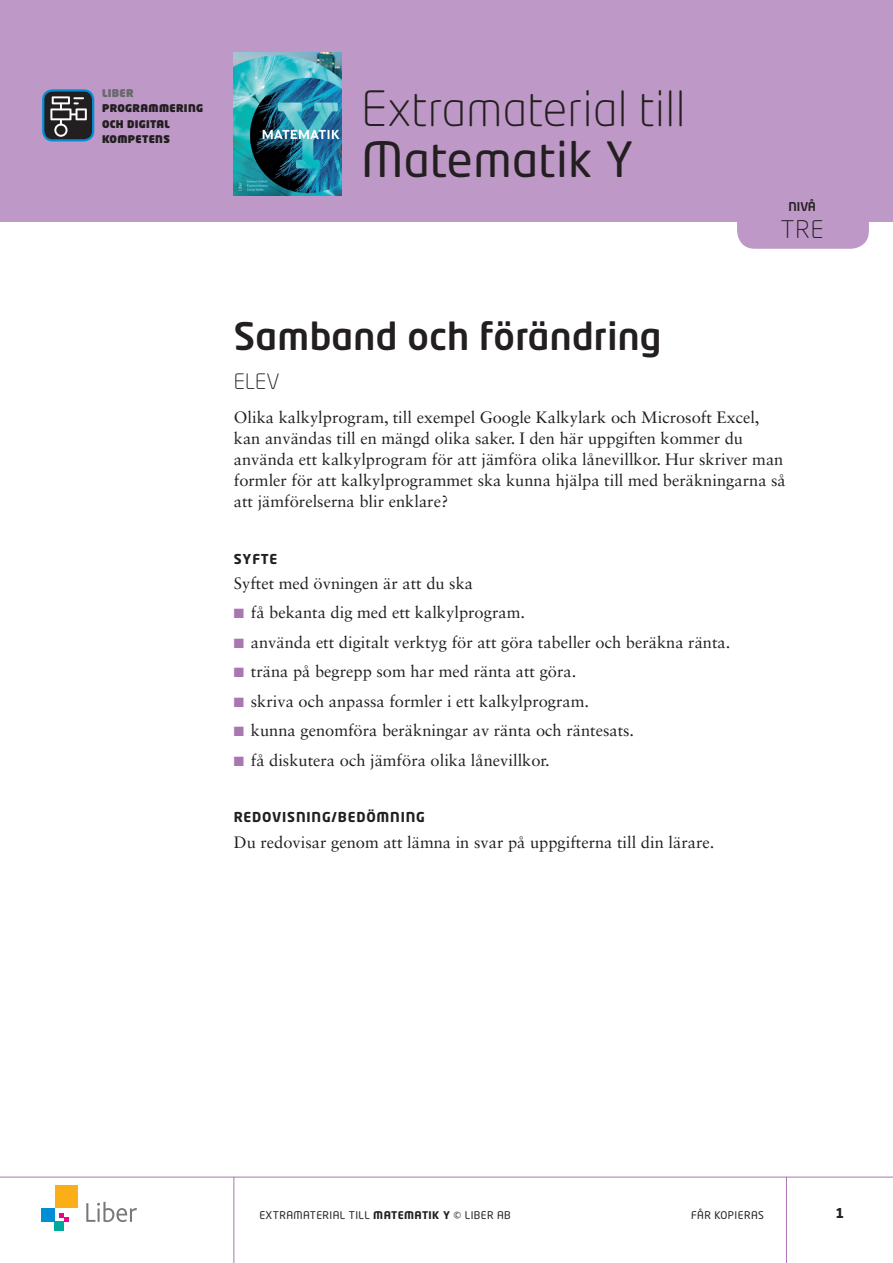
<style>
.page{position:relative;width:893px;height:1263px;background:#fff}
.page>*{position:absolute;margin:0;border:0;box-sizing:border-box;transform-origin:0 0}
.t1{font:300 48px "Neo Tech Std";letter-spacing:.01em;color:#231f20}
.t2{font:48px "Neo Tech Std";letter-spacing:.01em;color:#231f20}
.t3{font:500 37.5px "Neo Tech Std";letter-spacing:.01em;color:#231f20}
.t4{font:300 24px "Neo Tech Std";color:#231f20}
.t5{font:300 21px "Neo Tech Std";color:#231f20}
.t6{font:16.5px/21px "Sabon LT Std";color:#231f20}
.t7{font:700 13.5px "Neo Tech Std";letter-spacing:.06em;color:#231f20}
.t8{font:500 12px "Neo Tech Std";color:#231f20}
.t9{font:10.5px "Neo Tech Std";letter-spacing:.04em;color:#231f20}
.t10{font:900 10.5px/15.1px "Neo Tech Std";letter-spacing:.03em;color:#231f20}
.t11{font:900 10.5px "Neo Tech Std";letter-spacing:.03em;color:#69696c}
.s1{color:#a976b2}
.s2{font-weight:700}
</style>
<div class="page">
<hr style="left:0;top:1177px;width:893px;height:1px;background:#a976b2">
<hr style="left:233px;top:1177px;width:1px;height:86px;background:#a976b2">
<hr style="left:786px;top:1177px;width:1px;height:86px;background:#a976b2">
<div style="left:55px;top:1222px;width:9px;height:9px;background:#00a99d"></div>
<div style="left:41px;top:1208px;width:14px;height:14px;background:#008fd5"></div>
<div style="left:55px;top:1185px;width:22px;height:23px;background:#faaf18"></div>
<svg style="left:59px;top:1213px;width:9px;height:9px"></svg>
<svg style="left:86px;top:1202px;width:51px;height:20px"></svg>
<div style="left:0;top:0;width:893px;height:221px;background:#be98c6"></div>
<div style="left:737px;top:186px;width:132px;height:63px;background:#be98c6;border-radius:18px"></div>
<img style="left:234px;top:53px;width:108px;height:143px">
<div style="left:43px;top:90px;width:50px;height:50px;background:#231f20;border-radius:9px"></div>
<div style="left:42px;top:89px;width:52px;height:52px;border:2px solid #008fd5;border-radius:9px"></div>
<svg style="left:50px;top:96px;width:37px;height:41px"></svg>
<p class="t11" style="left:102px;top:86px;width:33px">LIBER</p>
<p class="t10" style="left:102px;top:101px;width:103px">PROGRAMMERING<br>OCH DIGITAL<br>KOMPETENS</p>
<h1 class="t1" style="left:361px;top:80px;width:325px">Extramaterial till</h1>
<h1 class="t2" style="left:361px;top:130px;width:274px">Matematik Y</h1>
<p class="t8" style="left:789px;top:199px;width:29px">NIVÅ</p>
<h3 class="t4" style="left:781px;top:215px;width:44px">TRE</h3>
<h2 class="t3" style="left:234px;top:312px;width:429px">Samband och förändring</h2>
<p class="t5" style="left:234px;top:369px;width:47px">ELEV</p>
<p class="t6" style="left:234px;top:407px;width:553px">Olika kalkylprogram, till exempel Google Kalkylark och Microsoft Excel, kan användas till en mängd olika saker. I den här uppgiften kommer du använda ett kalkylprogram för att jämföra olika lånevillkor. Hur skriver man formler för att kalkylprogrammet ska kunna hjälpa till med beräkningarna så att jämförelserna blir enklare?</p>
<p class="t7" style="left:234px;top:550px;width:45px">SYFTE</p>
<p class="t6" style="left:234px;top:572px;width:241px">Syftet med övningen är att du ska</p>
<p class="t6" style="left:234px;top:602px;width:293px"><span class="s1">■</span> få bekanta dig med ett kalkylprogram.</p>
<p class="t6" style="left:234px;top:631px;width:498px"><span class="s1">■</span> använda ett digitalt verktyg för att göra tabeller och beräkna ränta.</p>
<p class="t6" style="left:234px;top:661px;width:344px"><span class="s1">■</span> träna på begrepp som har med ränta att göra.</p>
<p class="t6" style="left:234px;top:690px;width:357px"><span class="s1">■</span> skriva och anpassa formler i ett kalkylprogram.</p>
<p class="t6" style="left:234px;top:720px;width:402px"><span class="s1">■</span> kunna genomföra beräkningar av ränta och räntesats.</p>
<p class="t6" style="left:234px;top:749px;width:317px"><span class="s1">■</span> få diskutera och jämföra olika lånevillkor.</p>
<p class="t7" style="left:234px;top:809px;width:193px">REDOVISNING/BEDÖMNING</p>
<p class="t6" style="left:234px;top:831px;width:482px">Du redovisar genom att lämna in svar på uppgifterna till din lärare.</p>
<p class="t9" style="left:259px;top:1208px;width:253px">EXTRAMATERIAL TILL <span class="s2">MATEMATIK Y</span> © LIBER AB</p>
<p class="t9" style="left:691px;top:1208px;width:74px">FÅR KOPIERAS</p>
<p class="t7" style="left:835px;top:1204px;width:10px">1</p>
</div>
